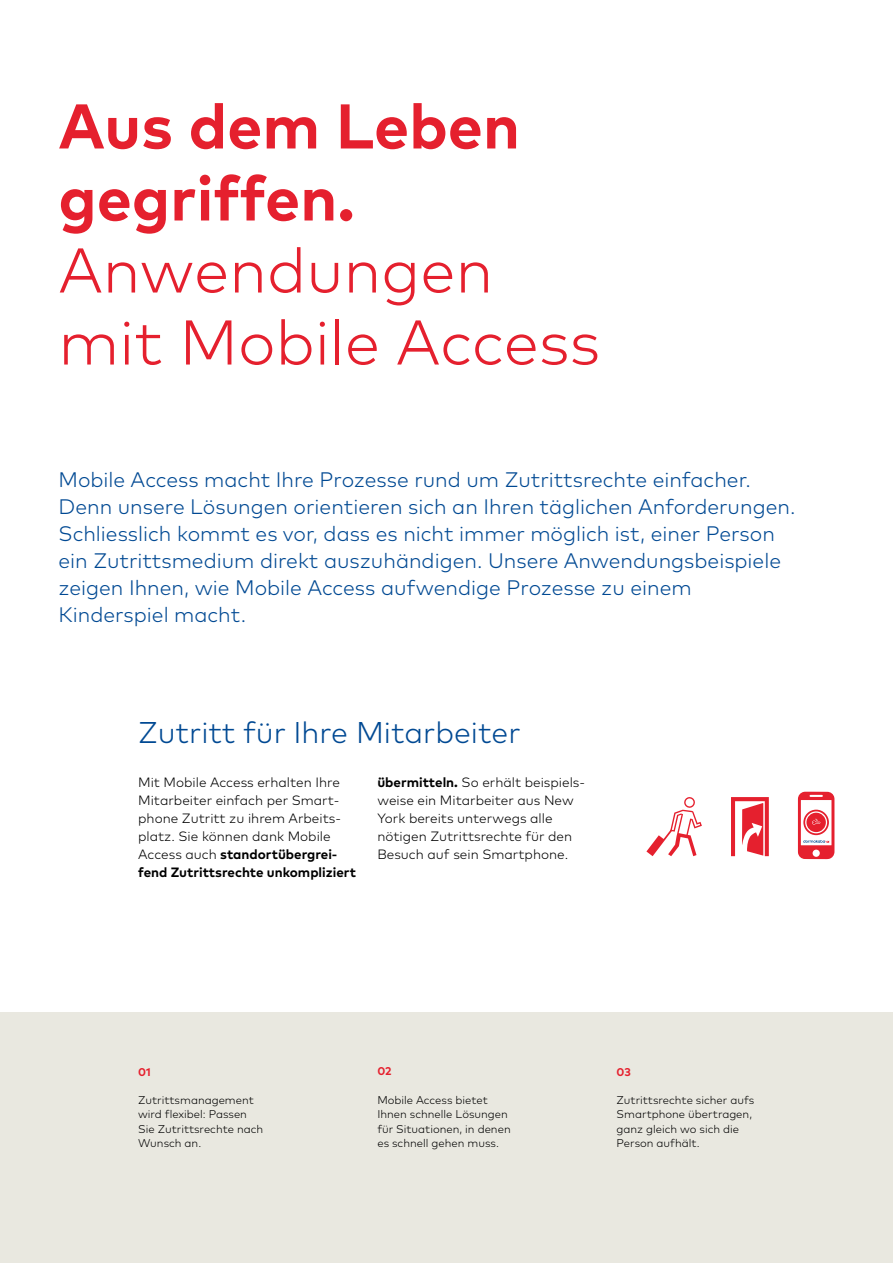
<style>
.page{position:relative;width:893px;height:1263px;background:#fff}
.page>*{position:absolute;margin:0;border:0;box-sizing:border-box;transform-origin:0 0}
.t1{font:300 63px/72px "Mark Pro";color:#e5202e}
.t2{font:700 63px/72px "Mark Pro";color:#e5202e}
.t3{font:300 30px "Mark Pro";color:#004993}
.t4{font:300 21px/27px "Mark Pro";color:#004993}
.t5{font:300 13.5px/18px "Mark Pro";color:#000}
.t6{font:300 11.25px/14.2px "Mark Pro";color:#000}
.t7{font:700 11.25px "Mark Pro";color:#e5202e}
.s1{font-weight:700}
</style>
<div class="page">
<div style="left:0;top:1012px;width:893px;height:251px;background:#e9e8e0"></div>
<svg style="left:731px;top:797px;width:38px;height:59px"></svg>
<svg style="left:798px;top:792px;width:36px;height:67px"></svg>
<svg style="left:646px;top:797px;width:56px;height:59px"></svg>
<h1 class="t2" style="left:58px;top:85px;width:463px">Aus dem Leben gegriffen.</h1>
<h1 class="t1" style="left:58px;top:229px;width:543px">Anwendungen mit Mobile Access</h1>
<p class="t4" style="left:58px;top:464px;width:738px">Mobile Access macht Ihre Prozesse rund um Zutrittsrechte einfacher.<br>Denn unsere Lösungen orientieren sich an Ihren täglichen Anforderungen.<br>Schliesslich kommt es vor, dass es nicht immer möglich ist, einer Person ein Zutrittsmedium direkt auszuhändigen. Unsere Anwendungsbeispiele zeigen Ihnen, wie Mobile Access aufwendige Prozesse zu einem Kinderspiel macht.</p>
<h2 class="t3" style="left:138px;top:709px;width:384px">Zutritt für Ihre Mitarbeiter</h2>
<p class="t5" style="left:138px;top:772px;width:219px">Mit Mobile Access erhalten Ihre<br>Mitarbeiter einfach per Smart&shy;phone Zutritt zu ihrem Arbeits&shy;platz. Sie können dank Mobile<br>Access auch <span class="s1">standortübergrei&shy;fend Zutrittsrechte unkompliziert</span></p>
<p class="t5" style="left:377px;top:772px;width:209px"><span class="s1">übermitteln.</span> So erhält beispiels&shy;weise ein Mitarbeiter aus New<br>York bereits unterwegs alle nötigen Zutrittsrechte für den<br>Besuch auf sein Smartphone.</p>
<p class="t7" style="left:138px;top:1063px;width:14px">01</p>
<p class="t6" style="left:138px;top:1092px;width:127px">Zutrittsmanagement wird flexibel: Passen<br>Sie Zutrittsrechte nach<br>Wunsch an.</p>
<p class="t7" style="left:377px;top:1063px;width:16px">02</p>
<p class="t6" style="left:377px;top:1092px;width:135px">Mobile Access bietet<br>Ihnen schnelle Lösungen für Situationen, in denen es schnell gehen muss.</p>
<p class="t7" style="left:617px;top:1063px;width:16px">03</p>
<p class="t6" style="left:617px;top:1092px;width:139px">Zutrittsrechte sicher aufs<br>Smartphone übertragen, ganz gleich wo sich die<br>Person aufhält.</p>
</div>
